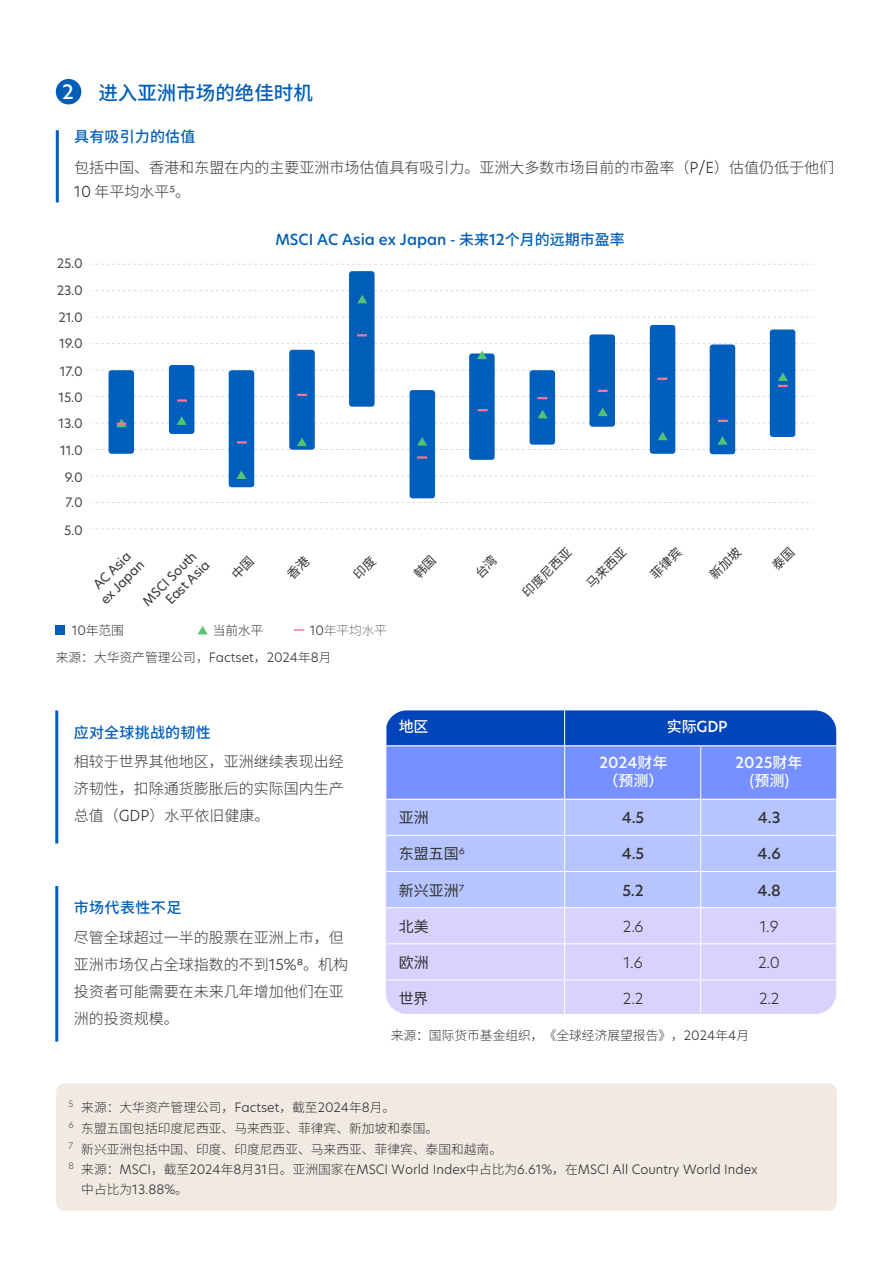
<style>
.page{position:relative;width:893px;height:1263px;background:#fff}
.page>*{position:absolute;margin:0;border:0;box-sizing:border-box;transform-origin:0 0}
.t1{font:500 19.5px "Noto Sans SC";color:#005eb8}
.t2{font:500 19.5px "New Hero";color:#fff}
.t3{font:300 15px/27px "Noto Sans SC";color:#333}
.t4{font:500 15px "New Hero";color:#005eb8}
.t5{font:15px "Noto Sans SC";color:#333}
.t6{font:500 15px "New Hero";color:#333}
.t7{font:300 15px "New Hero";color:#333}
.t8{font:500 15px "New Hero";letter-spacing:-.005em;color:#fff}
.t9{font:500 15px "Noto Sans SC";letter-spacing:.015em;color:#005eb8}
.t10{font:500 15px "Noto Sans SC";color:#fff}
.t11{font:300 12.75px/20.7px "Noto Sans SC";color:#333}
.t12{font:300 12.75px/19.5px "New Hero";color:#333}
.t13{font:12.75px/26.8px "New Hero";letter-spacing:-.01em;color:#4a4a49;text-align:justify}
.t14{font:12.75px/15.3px "New Hero";color:#333;text-align:center}
.t15{font:12.75px "Noto Sans SC";color:#333}
.t16{font:100 12.75px "Noto Sans SC";letter-spacing:-.01em;color:#333}
.s1{font-weight:500;color:#005eb8}
.s2{font-family:"New Hero"}
.s3{font-family:"Noto Sans SC"}
.s4{font-family:"New Hero";font-weight:300}
</style>
<div class="page">
<div style="left:56px;top:79px;width:25px;height:25px;background:#005eb8;border-radius:50%"></div>
<hr style="left:56px;top:130px;width:3px;height:72px;background:#005eb8">
<div style="left:56px;top:1083px;width:781px;height:128px;background:#f0eae3;border-radius:9px"></div>
<hr style="left:55px;top:710px;width:3px;height:133px;background:#005eb8">
<hr style="left:55px;top:886px;width:3px;height:155px;background:#005eb8">
<svg style="left:387px;top:710px;width:449px;height:89px;background:#4b74e4"></svg>
<div style="left:387px;top:800px;width:449px;height:107px;background:#b6c4ff"></div>
<div style="left:387px;top:908px;width:449px;height:106px;background:#dbd1ff"></div>
<hr style="left:386px;top:745px;width:178px;height:1px;background:#fff">
<hr style="left:565px;top:745px;width:136px;height:1px;background:#fff">
<hr style="left:701px;top:745px;width:135px;height:1px;background:#fff">
<hr style="left:564px;top:710px;width:1px;height:36px;background:#fff">
<hr style="left:564px;top:746px;width:1px;height:53px;background:#fff">
<hr style="left:700px;top:746px;width:1px;height:53px;background:#fff">
<hr style="left:564px;top:799px;width:1px;height:36px;background:#fff">
<hr style="left:700px;top:799px;width:1px;height:36px;background:#fff">
<hr style="left:564px;top:836px;width:1px;height:35px;background:#fff">
<hr style="left:700px;top:836px;width:1px;height:35px;background:#fff">
<hr style="left:564px;top:872px;width:1px;height:35px;background:#fff">
<hr style="left:700px;top:872px;width:1px;height:35px;background:#fff">
<hr style="left:564px;top:908px;width:1px;height:35px;background:#fff">
<hr style="left:700px;top:908px;width:1px;height:35px;background:#fff">
<hr style="left:564px;top:944px;width:1px;height:35px;background:#fff">
<hr style="left:700px;top:944px;width:1px;height:35px;background:#fff">
<hr style="left:564px;top:980px;width:1px;height:34px;background:#fff">
<hr style="left:700px;top:980px;width:1px;height:34px;background:#fff">
<hr style="left:386px;top:835px;width:179px;height:1px;background:#fff">
<hr style="left:565px;top:835px;width:136px;height:1px;background:#fff">
<hr style="left:701px;top:835px;width:135px;height:1px;background:#fff">
<hr style="left:386px;top:871px;width:179px;height:1px;background:#fff">
<hr style="left:565px;top:871px;width:136px;height:1px;background:#fff">
<hr style="left:701px;top:871px;width:135px;height:1px;background:#fff">
<hr style="left:386px;top:943px;width:179px;height:1px;background:#fff">
<hr style="left:565px;top:943px;width:136px;height:1px;background:#fff">
<hr style="left:701px;top:943px;width:135px;height:1px;background:#fff">
<hr style="left:386px;top:979px;width:179px;height:1px;background:#fff">
<hr style="left:565px;top:979px;width:136px;height:1px;background:#fff">
<hr style="left:701px;top:979px;width:135px;height:1px;background:#fff">
<hr style="left:386px;top:710px;width:1px;height:36px;background:#dbd1ff">
<hr style="left:836px;top:710px;width:1px;height:35px;background:#dbd1ff">
<hr style="left:386px;top:746px;width:1px;height:53px;background:#dbd1ff">
<hr style="left:386px;top:799px;width:1px;height:36px;background:#dbd1ff">
<hr style="left:386px;top:835px;width:1px;height:36px;background:#dbd1ff">
<hr style="left:386px;top:871px;width:1px;height:37px;background:#dbd1ff">
<hr style="left:386px;top:908px;width:1px;height:36px;background:#dbd1ff">
<hr style="left:386px;top:944px;width:1px;height:36px;background:#dbd1ff">
<hr style="left:386px;top:980px;width:1px;height:34px;background:#dbd1ff">
<svg style="left:294px;top:629px;width:10px;height:2px"></svg>
<div style="left:56px;top:625px;width:9px;height:10px;background:#005eb8"></div>
<svg style="left:198px;top:626px;width:10px;height:8px"></svg>
<svg style="left:91px;top:264px;width:722px;height:1px"></svg>
<svg style="left:91px;top:317px;width:722px;height:1px"></svg>
<svg style="left:91px;top:343px;width:722px;height:1px"></svg>
<svg style="left:91px;top:502px;width:722px;height:1px"></svg>
<svg style="left:91px;top:528px;width:722px;height:1px"></svg>
<div style="left:109px;top:370px;width:25px;height:84px;background:#005ebc;border-radius:3px"></div>
<div style="left:169px;top:365px;width:25px;height:69px;background:#005ebc;border-radius:3px"></div>
<div style="left:229px;top:370px;width:25px;height:117px;background:#005ebc;border-radius:3px"></div>
<div style="left:289px;top:350px;width:26px;height:100px;background:#005ebc;border-radius:3px"></div>
<div style="left:349px;top:271px;width:26px;height:136px;background:#005eb8;border-radius:3px"></div>
<div style="left:410px;top:390px;width:25px;height:108px;background:#005ebc;border-radius:3px"></div>
<div style="left:469px;top:353px;width:26px;height:107px;background:#005ebc;border-radius:3px"></div>
<div style="left:589px;top:334px;width:26px;height:93px;background:#005ebc;border-radius:3px"></div>
<div style="left:650px;top:325px;width:25px;height:129px;background:#005ebc;border-radius:3px"></div>
<div style="left:710px;top:344px;width:25px;height:110px;background:#005ebc;border-radius:3px"></div>
<div style="left:770px;top:329px;width:25px;height:108px;background:#005ebc;border-radius:3px"></div>
<svg style="left:91px;top:470px;width:722px;height:9px"></svg>
<svg style="left:91px;top:290px;width:722px;height:13px"></svg>
<svg style="left:477px;top:351px;width:10px;height:8px"></svg>
<svg style="left:357px;top:334px;width:10px;height:2px"></svg>
<svg style="left:417px;top:456px;width:10px;height:3px"></svg>
<svg style="left:91px;top:370px;width:722px;height:80px"></svg>
<h1 class="t2" style="left:62px;top:79px;width:13px">2</h1>
<h1 class="t1" style="left:98px;top:82px;width:216px">进入亚洲市场的绝佳时机</h1>
<p class="t3" style="left:74px;top:121px;width:761px;line-height:31px"><span class="s1">具有吸引力的估值<br></span>包括中国、香港和东盟在内的主要亚洲市场估值具有吸引力。亚洲大多数市场目前的市盈率（<span class="s2">P/E</span>）估值仍低于他们</p>
<p class="t3" style="left:74px;top:179px;width:117px"><span class="s2">10</span> 年平均水平<span class="s2">5</span>。</p>
<p class="t13" style="left:57px;top:250px;width:27px">25.0<br>23.0<br>21.0<br>19.0<br>17.0</p>
<p class="t13" style="left:59px;top:384px;width:26px;line-height:26.4px;text-align:center">15.0<br>13.0<br>11.0<br>9.0<br>7.0</p>
<p class="t13" style="left:64px;top:516px;width:20px">5.0</p>
<p class="t4" style="left:275px;top:229px;width:351px">MSCI AC Asia ex Japan <span class="s3">- 未来</span>12<span class="s3">个月的远期市盈率</span></p>
<p class="t14" style="left:139px;top:598px;width:75px;text-align:right;rotate:-45deg">MSCI South<br>East Asia</p>
<p class="t15" style="left:520px;top:589px;width:65px;rotate:-45deg">印度尼西亚</p>
<p class="t15" style="left:583px;top:580px;width:52px;rotate:-45deg">马来西亚</p>
<p class="t14" style="left:86px;top:585px;width:57px;rotate:-45deg">AC Asia ex Japan</p>
<p class="t11" style="left:72px;top:620px;width:54px"><span class="s2">10</span>年范围</p>
<p class="t11" style="left:213px;top:620px;width:52px">当前水平</p>
<p class="t16" style="left:310px;top:623px;width:79px"><span class="s4">10</span>年平均水平</p>
<p class="t11" style="left:56px;top:647px;width:277px">来源：大华资产管理公司，<span class="s2">Factset</span>，<span class="s2">2024</span>年<span class="s2">8</span>月</p>
<p class="t9" style="left:74px;top:723px;width:139px">应对全球挑战的韧性</p>
<p class="t3" style="left:74px;top:748px;width:271px;text-align:justify">相较于世界其他地区，亚洲继续表现出经济韧性，扣除通货膨胀后的实际国内生产总值（<span class="s2">GDP</span>）水平依旧健康。</p>
<p class="t9" style="left:74px;top:899px;width:109px">市场代表性不足</p>
<p class="t3" style="left:74px;top:924px;width:276px">尽管全球超过一半的股票在亚洲上市，但亚洲市场仅占全球指数的不到<span class="s2">15%8</span>。机构投资者可能需要在未来几年增加他们在亚洲的投资规模。</p>
<p class="t10" style="left:399px;top:718px;width:31px">地区</p>
<p class="t8" style="left:667px;top:716px;width:62px"><span class="s3">实际</span>GDP</p>
<p class="t8" style="left:599px;top:753px;width:70px">2024<span class="s3">财年</span></p>
<p class="t10" style="left:603px;top:772px;width:61px">（预测）</p>
<p class="t8" style="left:735px;top:753px;width:69px">2025<span class="s3">财年</span></p>
<p class="t10" style="left:749px;top:772px;width:42px">(预测)</p>
<p class="t5" style="left:399px;top:809px;width:31px">亚洲</p>
<p class="t6" style="left:622px;top:807px;width:24px">4.5</p>
<p class="t6" style="left:758px;top:807px;width:24px">4.3</p>
<p class="t5" style="left:399px;top:845px;width:68px">东盟五国<span class="s4">6</span></p>
<p class="t6" style="left:622px;top:844px;width:24px">4.5</p>
<p class="t6" style="left:758px;top:844px;width:25px">4.6</p>
<p class="t5" style="left:399px;top:882px;width:67px">新兴亚洲<span class="s4">7</span></p>
<p class="t6" style="left:622px;top:880px;width:23px">5.2</p>
<p class="t6" style="left:757px;top:880px;width:25px">4.8</p>
<p class="t5" style="left:399px;top:918px;width:31px">北美</p>
<p class="t7" style="left:623px;top:916px;width:22px">2.6</p>
<p class="t7" style="left:760px;top:916px;width:20px">1.9</p>
<p class="t5" style="left:399px;top:954px;width:31px">欧洲</p>
<p class="t7" style="left:624px;top:952px;width:21px">1.6</p>
<p class="t7" style="left:758px;top:952px;width:23px">2.0</p>
<p class="t5" style="left:399px;top:990px;width:31px">世界</p>
<p class="t7" style="left:623px;top:988px;width:22px">2.2</p>
<p class="t7" style="left:759px;top:988px;width:22px">2.2</p>
<p class="t11" style="left:391px;top:1026px;width:360px">来源：国际货币基金组织，《全球经济展望报告》，<span class="s2">2024</span>年<span class="s2">4</span>月</p>
<p class="t11" style="left:69px;top:1097px;width:435px"><sup>5</sup> 来源：大华资产管理公司，<span class="s2">Factset</span>，截至<span class="s2">2024</span>年<span class="s2">8</span>月。<br><sup>6</sup> 东盟五国包括印度尼西亚、马来西亚、菲律宾、新加坡和泰国。<br><sup>7</sup> 新兴亚洲包括中国、印度、印度尼西亚、马来西亚、菲律宾、泰国和越南。</p>
<p class="t12" style="left:81px;top:1160px;width:678px;text-indent:-13px"><sup>8</sup> <span class="s3">来源：</span>MSCI<span class="s3">，截至</span>2024<span class="s3">年</span>8<span class="s3">月</span>31<span class="s3">日。亚洲国家在</span>MSCI World Index<span class="s3">中占比为</span>6.61%<span class="s3">，在</span>MSCI All Country World Index<span class="s3">中占比为</span>13.88%<span class="s3">。</span></p>
</div>
